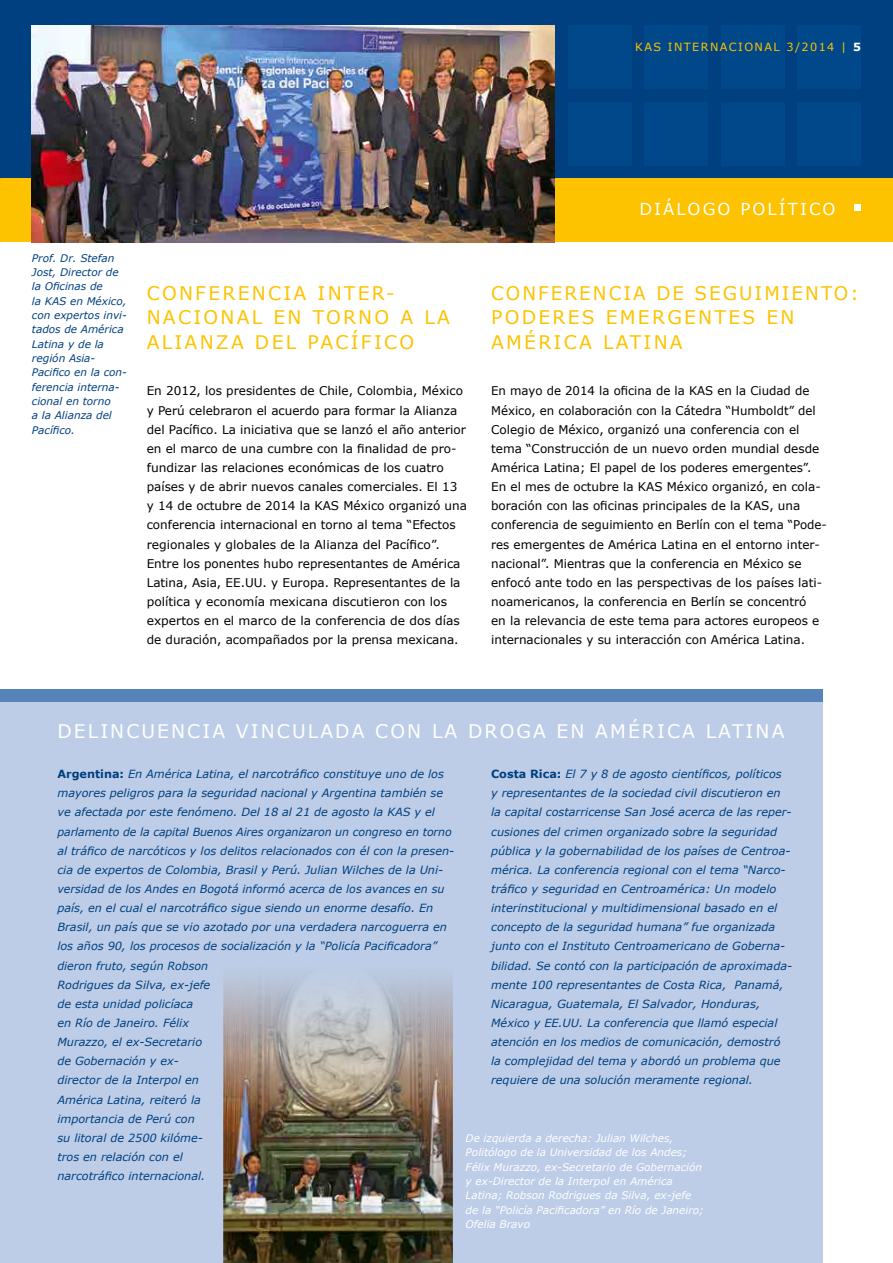
<style>
.page{position:relative;width:893px;height:1263px;background:#fff}
.page>*{position:absolute;margin:0;border:0;box-sizing:border-box;transform-origin:0 0}
.t1{font:18.75px/24.5px "Verdana";letter-spacing:.12em;color:#fdc300}
.t2{font:18.75px "Verdana";letter-spacing:.11em;color:#fff}
.t3{font:16.5px "Verdana";letter-spacing:.125em;color:#fff}
.t4{font:12px/19.2px "Verdana";color:#000}
.t5{font:italic 11.25px/19.2px "Verdana";color:#004080}
.t6{font:11.25px "Verdana";letter-spacing:.125em;color:#fdc300}
.t7{font:italic 10.5px/14.4px "Verdana";color:#fff}
.t8{font:italic 10.5px/14.4px "Verdana";color:#004080}
.s1{font-weight:700;color:#fff}
.s2{font-weight:700;font-style:normal}
</style>
<div class="page">
<div style="left:0;top:0;width:893px;height:179px;background:#004080"></div>
<div style="left:568px;top:26px;width:63px;height:63px;background:#00488a"></div>
<div style="left:568px;top:102px;width:63px;height:64px;background:#00488a"></div>
<div style="left:644px;top:26px;width:64px;height:63px;background:#00488a"></div>
<div style="left:644px;top:102px;width:64px;height:64px;background:#00488a"></div>
<div style="left:721px;top:26px;width:63px;height:63px;background:#00488a"></div>
<div style="left:721px;top:102px;width:63px;height:64px;background:#00488a"></div>
<div style="left:797px;top:26px;width:64px;height:63px;background:#00488a"></div>
<div style="left:797px;top:102px;width:64px;height:64px;background:#00488a"></div>
<div style="left:0;top:179px;width:893px;height:63px;background:#fdc300"></div>
<div style="left:854px;top:204px;width:7px;height:7px;background:#fff"></div>
<img style="left:32px;top:26px;width:523px;height:216px">
<div style="left:0;top:702px;width:823px;height:561px;background:#bdcde7"></div>
<div style="left:0;top:689px;width:823px;height:13px;background:#5684ba"></div>
<img style="left:223px;top:976px;width:230px;height:287px">
<p class="t6" style="left:635px;top:40px;width:227px">KAS INTERNACIONAL 3/2014 | <span class="s1">5</span></p>
<p class="t8" style="left:32px;top:250px;width:97px">Prof. Dr. Stefan<br>Jost, Director de la Oficinas de<br>la KAS en México, con expertos invi&shy;tados de América<br>Latina y de la región Asia-<br>Pacifico en la con&shy;ferencia interna&shy;cional en torno<br>a la Alianza del<br>Pacífico.</p>
<h1 class="t1" style="left:147px;top:280px;width:305px">CONFERENCIA INTER-<br>NACIONAL EN TORNO A LA<br>ALIANZA DEL PACÍFICO</h1>
<p class="t4" style="left:147px;top:381px;width:322px">En 2012, los presidentes de Chile, Colombia, México y Perú celebraron el acuerdo para formar la Alianza del Pacífico. La iniciativa que se lanzó el año anterior en el marco de una cumbre con la finalidad de pro&shy;fundizar las relaciones económicas de los cuatro países y de abrir nuevos canales comerciales. El 13 y 14 de octubre de 2014 la KAS México organizó una conferencia internacional en torno al tema “Efectos regionales y globales de la Alianza del Pacífico”.<br>Entre los ponentes hubo representantes de América Latina, Asia, EE.UU. y Europa. Representantes de la política y economía mexicana discutieron con los expertos en el marco de la conferencia de dos días de duración, acompañados por la prensa mexicana.</p>
<h2 class="t3" style="left:639px;top:198px;width:198px">DIÁLOGO POLÍTICO</h2>
<h1 class="t1" style="left:491px;top:280px;width:369px">CONFERENCIA DE SEGUIMIENTO:<br>PODERES EMERGENTES EN<br>AMÉRICA LATINA</h1>
<p class="t4" style="left:491px;top:381px;width:337px">En mayo de 2014 la oficina de la KAS en la Ciudad de México, en colaboración con la Cátedra “Humboldt” del Colegio de México, organizó una conferencia con el tema “Construcción de un nuevo orden mundial desde América Latina; El papel de los poderes emergentes”.<br>En el mes de octubre la KAS México organizó, en cola&shy;boración con las oficinas principales de la KAS, una conferencia de seguimiento en Berlín con el tema “Pode&shy;res emergentes de América Latina en el entorno inter&shy;nacional”. Mientras que la conferencia en México se enfocó ante todo en las perspectivas de los países lati&shy;noamericanos, la conferencia en Berlín se concentró<br>en la relevancia de este tema para actores europeos e internacionales y su interacción con América Latina.</p>
<h1 class="t2" style="left:57px;top:719px;width:729px">DELINCUENCIA VINCULADA CON LA DROGA EN AMÉRICA LATINA</h1>
<p class="t5" style="left:491px;top:764px;width:303px"><span class="s2">Costa Rica:</span> El 7 y 8 de agosto científicos, políticos<br>y representantes de la sociedad civil discutieron en la capital costarricense San José acerca de las reper&shy;cusiones del crimen organizado sobre la seguridad pública y la gobernabilidad de los países de Centroa&shy;mérica. La conferencia regional con el tema “Narco&shy;tráfico y seguridad en Centroamérica: Un modelo interinstitucional y multidimensional basado en el concepto de la seguridad humana” fue organizada junto con el Instituto Centroamericano de Goberna&shy;bilidad. Se contó con la participación de aproximada&shy;mente 100 representantes de Costa Rica, Panamá, Nicaragua, Guatemala, El Salvador, Honduras, México y EE.UU. La conferencia que llamó especial atención en los medios de comunicación, demostró la complejidad del tema y abordó un problema que requiere de una solución meramente regional.</p>
<p class="t5" style="left:57px;top:764px;width:398px"><span class="s2">Argentina:</span> En América Latina, el narcotráfico constituye uno de los mayores peligros para la seguridad nacional y Argentina también se ve afectada por este fenómeno. Del 18 al 21 de agosto la KAS y el parlamento de la capital Buenos Aires organizaron un congreso en torno al tráfico de narcóticos y los delitos relacionados con él con la presen&shy;cia de expertos de Colombia, Brasil y Perú. Julian Wilches de la Uni&shy;versidad de los Andes en Bogotá informó acerca de los avances en su país, en el cual el narcotráfico sigue siendo un enorme desafío. En Brasil, un país que se vio azotado por una verdadera narcoguerra en los años 90, los procesos de socialización y la “Policía Pacificadora” dieron fruto, según Robson<br>Rodrigues da Silva, ex-jefe<br>de esta unidad policíaca<br>en Río de Janeiro. Félix<br>Murazzo, el ex-Secretario<br>de Gobernación y ex-<br>director de la Interpol en<br>América Latina, reiteró la<br>importancia de Perú con<br>su litoral de 2500 kilóme-<br>tros en relación con el<br>narcotráfico internacional.</p>
<p class="t7" style="left:466px;top:1130px;width:240px">De izquierda a derecha: Julian Wilches, Politólogo de la Universidad de los Andes; Félix Murazzo, ex-Secretario de Gobernación y ex-Director de la Interpol en América Latina; Robson Rodrigues da Silva, ex-jefe de la “Policía Pacificadora” en Río de Janeiro; Ofelia Bravo</p>
</div>
